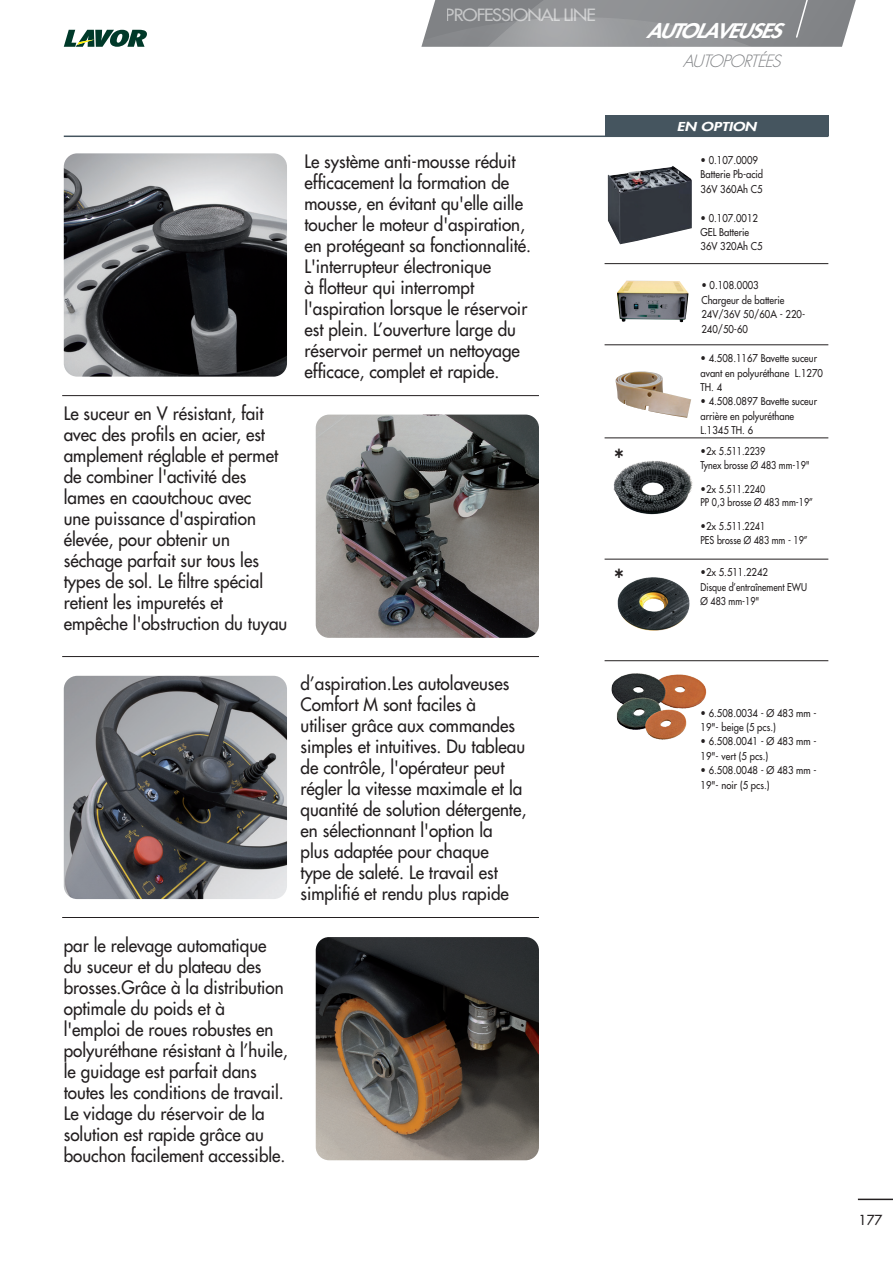
<style>
.page{position:relative;width:893px;height:1263px;background:#fff}
.page>*{position:absolute;margin:0;border:0;box-sizing:border-box;transform-origin:0 0}
.t1{font:700 condensed 27px "Futura Std";color:#231f20;scale:.9 1}
.t2{font:italic 800 19.5px "Futura Std";letter-spacing:-.06em;color:#fff;scale:1.1 1}
.t3{font:500 18px/21px "Futura Std";color:#231f20;scale:.95 1}
.t4{font:500 16.5px "Futura Std";letter-spacing:-.05em;color:#fff;scale:1.1 1}
.t5{font:italic 300 16.5px "Futura Std";color:#808285}
.t6{font:500 13.5px "Futura Std";color:#231f20}
.t7{font:italic 800 12px "Futura Std";color:#fff;scale:1.3 1}
.t8{font:500 10.5px/14.4px "Futura Std";color:#231f20;scale:.9 1}
</style>
<div class="page">
<svg style="left:421px;top:0;width:435px;height:47px;background:#929396"></svg>
<hr style="left:858px;top:1198px;width:35px;height:2px;background:#231f20">
<svg style="left:64px;top:30px;width:83px;height:17px"></svg>
<hr style="left:64px;top:136px;width:764px;height:1px;background:#45555f">
<div style="left:605px;top:115px;width:223px;height:21px;background:#45555f"></div>
<hr style="left:62px;top:395px;width:477px;height:1px;background:#231f20">
<hr style="left:62px;top:656px;width:477px;height:1px;background:#231f20">
<hr style="left:62px;top:917px;width:477px;height:1px;background:#231f20">
<img style="left:64px;top:153px;width:223px;height:224px">
<img style="left:316px;top:415px;width:223px;height:223px">
<img style="left:64px;top:676px;width:223px;height:223px">
<img style="left:316px;top:937px;width:223px;height:223px">
<hr style="left:605px;top:263px;width:223px;height:1px;background:#231f20">
<hr style="left:605px;top:345px;width:223px;height:1px;background:#231f20">
<hr style="left:605px;top:438px;width:223px;height:1px;background:#231f20">
<hr style="left:605px;top:660px;width:223px;height:1px;background:#231f20">
<hr style="left:605px;top:559px;width:223px;height:1px;background:#231f20">
<img style="left:615px;top:371px;width:76px;height:47px">
<img style="left:611px;top:673px;width:96px;height:67px">
<img style="left:613px;top:460px;width:80px;height:55px">
<img style="left:617px;top:577px;width:73px;height:54px">
<img style="left:608px;top:166px;width:84px;height:78px">
<img style="left:617px;top:281px;width:71px;height:41px">
<p class="t4" style="left:446px;top:4px;width:138px">PROFESSIONAL LINE</p>
<p class="t3" style="left:64px;top:403px;width:237px">Le suceur en V résistant, fait avec des profils en acier, est amplement réglable et permet de combiner l'activité des lames en caoutchouc avec<br>une puissance d'aspiration élevée, pour obtenir un séchage parfait sur tous les types de sol. Le filtre spécial retient les impuretés et empêche l'obstruction du tuyau</p>
<p class="t3" style="left:304px;top:151px;width:240px">Le système anti-mousse réduit efficacement la formation de mousse, en évitant qu'elle aille toucher le moteur d'aspiration, en protégeant sa fonctionnalité.<br>L'interrupteur électronique<br>à flotteur qui interrompt l'aspiration lorsque le réservoir est plein. L’ouverture large du réservoir permet un nettoyage efficace, complet et rapide.</p>
<p class="t3" style="left:64px;top:935px;width:237px">par le relevage automatique du suceur et du plateau des brosses.Grâce à la distribution optimale du poids et à<br>l'emploi de roues robustes en polyuréthane résistant à l’huile, le guidage est parfait dans toutes les conditions de travail.<br>Le vidage du réservoir de la solution est rapide grâce au bouchon facilement accessible.</p>
<p class="t3" style="left:301px;top:672px;width:239px">d’aspiration.Les autolaveuses<br>Comfort M sont faciles à utiliser grâce aux commandes simples et intuitives. Du tableau de contrôle, l'opérateur peut régler la vitesse maximale et la quantité de solution détergente, en sélectionnant l'option la<br>plus adaptée pour chaque<br>type de saleté. Le travail est simplifié et rendu plus rapide</p>
<h1 class="t1" style="left:615px;top:442px;width:12px">*</h1>
<h1 class="t1" style="left:615px;top:562px;width:12px">*</h1>
<p class="t2" style="left:646px;top:18px;width:124px">AUTOLAVEUSES</p>
<p class="t5" style="left:683px;top:51px;width:105px">AUTOPORTÉES</p>
<p class="t7" style="left:677px;top:119px;width:63px">EN OPTION</p>
<p class="t8" style="left:701px;top:153px;width:71px">• 0.107.0009<br>Batterie Pb-acid<br>36V 360Ah C5</p>
<p class="t8" style="left:701px;top:211px;width:71px">• 0.107.0012<br>GEL Batterie<br>36V 320Ah C5</p>
<p class="t8" style="left:701px;top:278px;width:117px">• 0.108.0003<br>Chargeur de batterie<br>24V/36V 50/60A - 220-<br>240/50-60</p>
<p class="t8" style="left:701px;top:351px;width:138px">• 4.508.1167 Bavette suceur avant en polyuréthane L.1270<br>TH. 4</p>
<p class="t8" style="left:701px;top:394px;width:131px">• 4.508.0897 Bavette suceur arrière en polyuréthane<br>L.1345 TH. 6</p>
<p class="t8" style="left:701px;top:445px;width:123px;line-height:13.5px">•2x 5.511.2239<br>Tynex brosse Ø 483 mm-19"</p>
<p class="t8" style="left:701px;top:482px;width:127px;line-height:13.5px">•2x 5.511.2240<br>PP 0,3 brosse Ø 483 mm-19”</p>
<p class="t8" style="left:701px;top:520px;width:121px;line-height:13.5px">•2x 5.511.2241<br>PES brosse Ø 483 mm - 19”</p>
<p class="t8" style="left:701px;top:565px;width:120px">•2x 5.511.2242<br>Disque d’entraînement EWU<br>Ø 483 mm-19"</p>
<p class="t8" style="left:701px;top:706px;width:130px">• 6.508.0034 - Ø 483 mm -<br>19"- beige (5 pcs.)</p>
<p class="t8" style="left:701px;top:734px;width:130px">• 6.508.0041 - Ø 483 mm -<br>19"- vert (5 pcs.)</p>
<p class="t8" style="left:701px;top:763px;width:130px">• 6.508.0048 - Ø 483 mm -<br>19"- noir (5 pcs.)</p>
<p class="t6" style="left:859px;top:1212px;width:25px">177</p>
</div>
